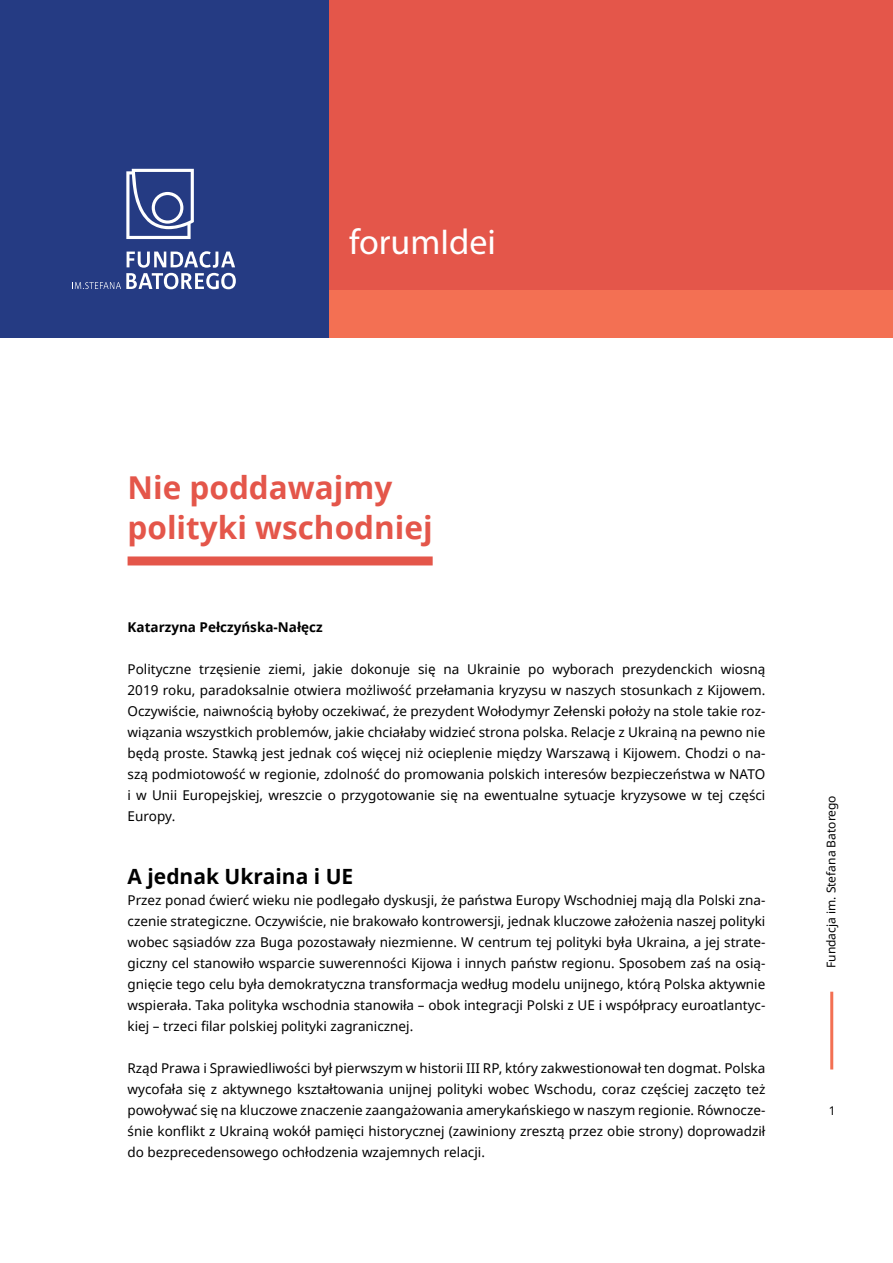
<style>
.page{position:relative;width:893px;height:1263px;background:#fff}
.page>*{position:absolute;margin:0;border:0;box-sizing:border-box;transform-origin:0 0}
.t1{font:36px "Myriad Pro";color:#fff}
.t2{font:700 31.5px/40.5px "Noto Sans";color:#e4564a}
.t3{font:700 21px "Noto Sans";color:#000}
.t4{font:13.5px/21px "Noto Sans";color:#000;text-align:justify}
.t5{font:700 13.5px "Noto Sans";color:#000}
.t6{font:12px "Noto Sans";color:#000}
</style>
<div class="page">
<hr style="left:830px;top:992px;width:3px;height:77px;background:#f37053">
<div style="left:0;top:195px;width:893px;height:143px;background:#f37053"></div>
<div style="left:0;top:0;width:893px;height:289px;background:#e4564a"></div>
<div style="left:128px;top:556px;width:305px;height:9px;background:#e4564a"></div>
<div style="left:0;top:0;width:328px;height:338px;background:#253b83"></div>
<svg style="left:72px;top:251px;width:164px;height:38px"></svg>
<svg style="left:126px;top:169px;width:68px;height:70px"></svg>
<h1 class="t1" style="left:349px;top:219px;width:148px">forumIdei</h1>
<h2 class="t2" style="left:128px;top:466px;width:307px">Nie poddawajmy polityki wschodniej</h2>
<p class="t5" style="left:128px;top:617px;width:197px">Katarzyna Pełczyńska-Nałęcz</p>
<p class="t4" style="left:128px;top:658px;width:639px">Polityczne trzęsienie ziemi, jakie dokonuje się na Ukrainie po wyborach prezydenckich wiosną 2019 roku, paradoksalnie otwiera możliwość przełamania kryzysu w naszych stosunkach z Kijowem.<br>Oczywiście, naiwnością byłoby oczekiwać, że prezydent Wołodymyr Zełenski położy na stole takie roz&shy;wiązania wszystkich problemów, jakie chciałaby widzieć strona polska. Relacje z Ukrainą na pewno nie będą proste. Stawką jest jednak coś więcej niż ocieplenie między Warszawą i Kijowem. Chodzi o na&shy;szą podmiotowość w regionie, zdolność do promowania polskich interesów bezpieczeństwa w NATO i w Unii Europejskiej, wreszcie o przygotowanie się na ewentualne sytuacje kryzysowe w tej części Europy.</p>
<h3 class="t3" style="left:128px;top:861px;width:227px">A jednak Ukraina i UE</h3>
<p class="t4" style="left:128px;top:889px;width:639px">Przez ponad ćwierć wieku nie podlegało dyskusji, że państwa Europy Wschodniej mają dla Polski zna&shy;czenie strategiczne. Oczywiście, nie brakowało kontrowersji, jednak kluczowe założenia naszej polityki wobec sąsiadów zza Buga pozostawały niezmienne. W centrum tej polityki była Ukraina, a jej strate&shy;giczny cel stanowiło wsparcie suwerenności Kijowa i innych państw regionu. Sposobem zaś na osią&shy;gnięcie tego celu była demokratyczna transformacja według modelu unijnego, którą Polska aktywnie wspierała. Taka polityka wschodnia stanowiła – obok integracji Polski z UE i współpracy euroatlantyc&shy;kiej – trzeci filar polskiej polityki zagranicznej.</p>
<p class="t4" style="left:128px;top:1057px;width:639px">Rząd Prawa i Sprawiedliwości był pierwszym w historii III RP, który zakwestionował ten dogmat. Polska wycofała się z aktywnego kształtowania unijnej polityki wobec Wschodu, coraz częściej zaczęto też powoływać się na kluczowe znaczenie zaangażowania amerykańskiego w naszym regionie. Równocze&shy;śnie konflikt z Ukrainą wokół pamięci historycznej (zawiniony zresztą przez obie strony) doprowadził do bezprecedensowego ochłodzenia wzajemnych relacji.</p>
<p class="t6" style="left:823px;top:968px;width:174px;rotate:-90deg">Fundacja im. Stefana Batorego</p>
<p class="t6" style="left:829px;top:1102px;width:8px">1</p>
</div>
